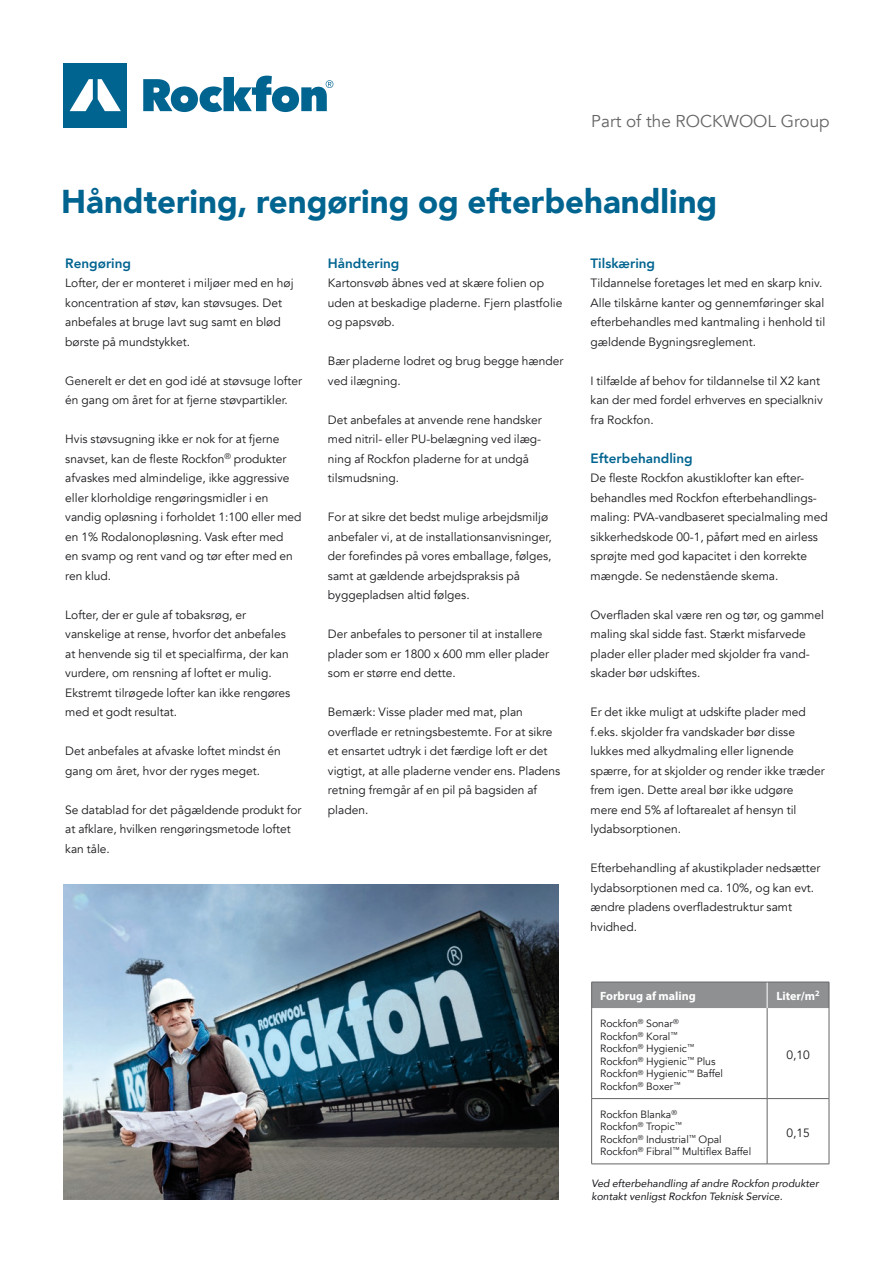
<style>
.page{position:relative;width:893px;height:1263px;background:#fff}
.page>*{position:absolute;margin:0;border:0;box-sizing:border-box;transform-origin:0 0}
.t1{font:900 33px "Avenir";color:#006490}
.t2{font:17.1px "Avenir";color:#646567}
.t3{font:800 13.5px "Avenir";color:#006490}
.t4{font:12px/19.5px "Avenir";color:#1a171c}
.t5{font:700 12px "Myriad Pro";color:#fff}
.t6{font:10.5px/12.6px "Avenir";color:#1a171c}
.t7{font:italic 10.5px/12.6px "Avenir";color:#1a171c}
</style>
<div class="page">
<div style="left:591px;top:982px;width:239px;height:26px;background:#8f9092"></div>
<hr style="left:829px;top:1008px;width:1px;height:90px;background:#646567">
<hr style="left:829px;top:1098px;width:1px;height:66px;background:#646567">
<hr style="left:591px;top:1008px;width:1px;height:90px;background:#646567">
<hr style="left:591px;top:1099px;width:1px;height:65px;background:#646567">
<hr style="left:767px;top:1008px;width:1px;height:90px;background:#646567">
<hr style="left:767px;top:1099px;width:1px;height:65px;background:#646567">
<hr style="left:591px;top:1098px;width:176px;height:1px;background:#646567">
<hr style="left:767px;top:1098px;width:62px;height:1px;background:#646567">
<hr style="left:591px;top:1163px;width:176px;height:1px;background:#646567">
<hr style="left:767px;top:1163px;width:62px;height:1px;background:#646567">
<svg style="left:143px;top:76px;width:190px;height:36px"></svg>
<div style="left:63px;top:63px;width:64px;height:64px;background:#006490"></div>
<svg style="left:70px;top:79px;width:51px;height:32px"></svg>
<img style="left:64px;top:884px;width:494px;height:316px">
<h2 class="t2" style="left:591px;top:111px;width:240px">Part of the ROCKWOOL Group</h2>
<h1 class="t1" style="left:61px;top:173px;width:658px">Håndtering, rengøring og efterbehandling</h1>
<p class="t3" style="left:65px;top:252px;width:67px">Rengøring</p>
<p class="t4" style="left:65px;top:273px;width:230px">Lofter, der er monteret i miljøer med en høj koncentration af støv, kan støvsuges. Det anbefales at bruge lavt sug samt en blød børste på mundstykket.</p>
<p class="t4" style="left:65px;top:371px;width:238px">Generelt er det en god idé at støvsuge lofter én gang om året for at fjerne støvpartikler.</p>
<p class="t4" style="left:65px;top:429px;width:238px">Hvis støvsugning ikke er nok for at fjerne snavset, kan de fleste Rockfon<sup>®</sup> produkter afvaskes med almindelige, ikke aggressive eller klorholdige rengøringsmidler i en vandig opløsning i forholdet 1:100 eller med en 1% Rodalonopløsning. Vask efter med<br>en svamp og rent vand og tør efter med en ren klud.</p>
<p class="t4" style="left:65px;top:605px;width:227px">Lofter, der er gule af tobaksrøg, er vanskelige at rense, hvorfor det anbefales at henvende sig til et specialfirma, der kan vurdere, om rensning af loftet er mulig.<br>Ekstremt tilrøgede lofter kan ikke rengøres med et godt resultat.</p>
<p class="t4" style="left:65px;top:741px;width:217px">Det anbefales at afvaske loftet mindst én gang om året, hvor der ryges meget.</p>
<p class="t4" style="left:65px;top:800px;width:238px">Se datablad for det pågældende produkt for at afklare, hvilken rengøringsmetode loftet kan tåle.</p>
<p class="t3" style="left:328px;top:252px;width:73px">Håndtering</p>
<p class="t4" style="left:328px;top:273px;width:236px">Kartonsvøb åbnes ved at skære folien op uden at beskadige pladerne. Fjern plastfolie og papsvøb.</p>
<p class="t4" style="left:328px;top:351px;width:237px">Bær pladerne lodret og brug begge hænder ved ilægning.</p>
<p class="t4" style="left:328px;top:410px;width:215px">Det anbefales at anvende rene handsker med nitril- eller PU-belægning ved ilæg&shy;ning af Rockfon pladerne for at undgå tilsmudsning.</p>
<p class="t4" style="left:328px;top:507px;width:225px">For at sikre det bedst mulige arbejdsmiljø anbefaler vi, at de installationsanvisninger, der forefindes på vores emballage, følges, samt at gældende arbejdspraksis på byggepladsen altid følges.</p>
<p class="t4" style="left:328px;top:624px;width:223px">Der anbefales to personer til at installere plader som er 1800 x 600 mm eller plader som er større end dette.</p>
<p class="t4" style="left:328px;top:702px;width:234px">Bemærk: Visse plader med mat, plan overflade er retningsbestemte. For at sikre et ensartet udtryk i det færdige loft er det vigtigt, at alle pladerne vender ens. Pladens retning fremgår af en pil på bagsiden af pladen.</p>
<p class="t3" style="left:591px;top:252px;width:66px">Tilskæring</p>
<p class="t4" style="left:591px;top:273px;width:236px">Tildannelse foretages let med en skarp kniv.<br>Alle tilskårne kanter og gennemføringer skal efterbehandles med kantmaling i henhold til gældende Bygningsreglement.</p>
<p class="t4" style="left:591px;top:371px;width:234px">I tilfælde af behov for tildannelse til X2 kant kan der med fordel erhverves en specialkniv fra Rockfon.</p>
<p class="t3" style="left:591px;top:447px;width:104px">Efterbehandling</p>
<p class="t4" style="left:591px;top:468px;width:239px">De fleste Rockfon akustiklofter kan efter&shy;behandles med Rockfon efterbehandlings&shy;maling: PVA-vandbaseret specialmaling med sikkerhedskode 00-1, påført med en airless sprøjte med god kapacitet i den korrekte mængde. Se nedenstående skema.</p>
<p class="t4" style="left:591px;top:605px;width:235px">Overfladen skal være ren og tør, og gammel maling skal sidde fast. Stærkt misfarvede plader eller plader med skjolder fra vand&shy;skader bør udskiftes.</p>
<p class="t4" style="left:591px;top:702px;width:236px">Er det ikke muligt at udskifte plader med f.eks. skjolder fra vandskader bør disse lukkes med alkydmaling eller lignende spærre, for at skjolder og render ikke træder frem igen. Dette areal bør ikke udgøre<br>mere end 5% af loftarealet af hensyn til lydabsorptionen.</p>
<p class="t4" style="left:591px;top:858px;width:231px">Efterbehandling af akustikplader nedsætter lydabsorptionen med ca. 10%, og kan evt. ændre pladens overfladestruktur samt hvidhed.</p>
<p class="t5" style="left:600px;top:988px;width:97px">Forbrug af maling</p>
<p class="t5" style="left:776px;top:988px;width:45px">Liter/m<sup>2</sup></p>
<p class="t6" style="left:600px;top:1017px;width:124px">Rockfon<sup>®</sup> Sonar<sup>®<br></sup>Rockfon<sup>®</sup> Koral<sup>™<br></sup>Rockfon<sup>®</sup> Hygienic<sup>™<br></sup>Rockfon<sup>®</sup> Hygienic<sup>™</sup> Plus<br>Rockfon<sup>®</sup> Hygienic<sup>™</sup> Baffel<br>Rockfon<sup>®</sup> Boxer<sup>™</sup></p>
<p class="t4" style="left:786px;top:1046px;width:25px">0,10</p>
<p class="t6" style="left:600px;top:1108px;width:153px">Rockfon Blanka<sup>®<br></sup>Rockfon<sup>®</sup> Tropic<sup>™<br></sup>Rockfon<sup>®</sup> Industrial<sup>™</sup> Opal<br>Rockfon<sup>®</sup> Fibral<sup>™</sup> Multiflex Baffel</p>
<p class="t4" style="left:786px;top:1123px;width:25px">0,15</p>
<p class="t7" style="left:591px;top:1177px;width:229px">Ved efterbehandling af andre Rockfon produkter kontakt venligst Rockfon Teknisk Service.</p>
</div>
